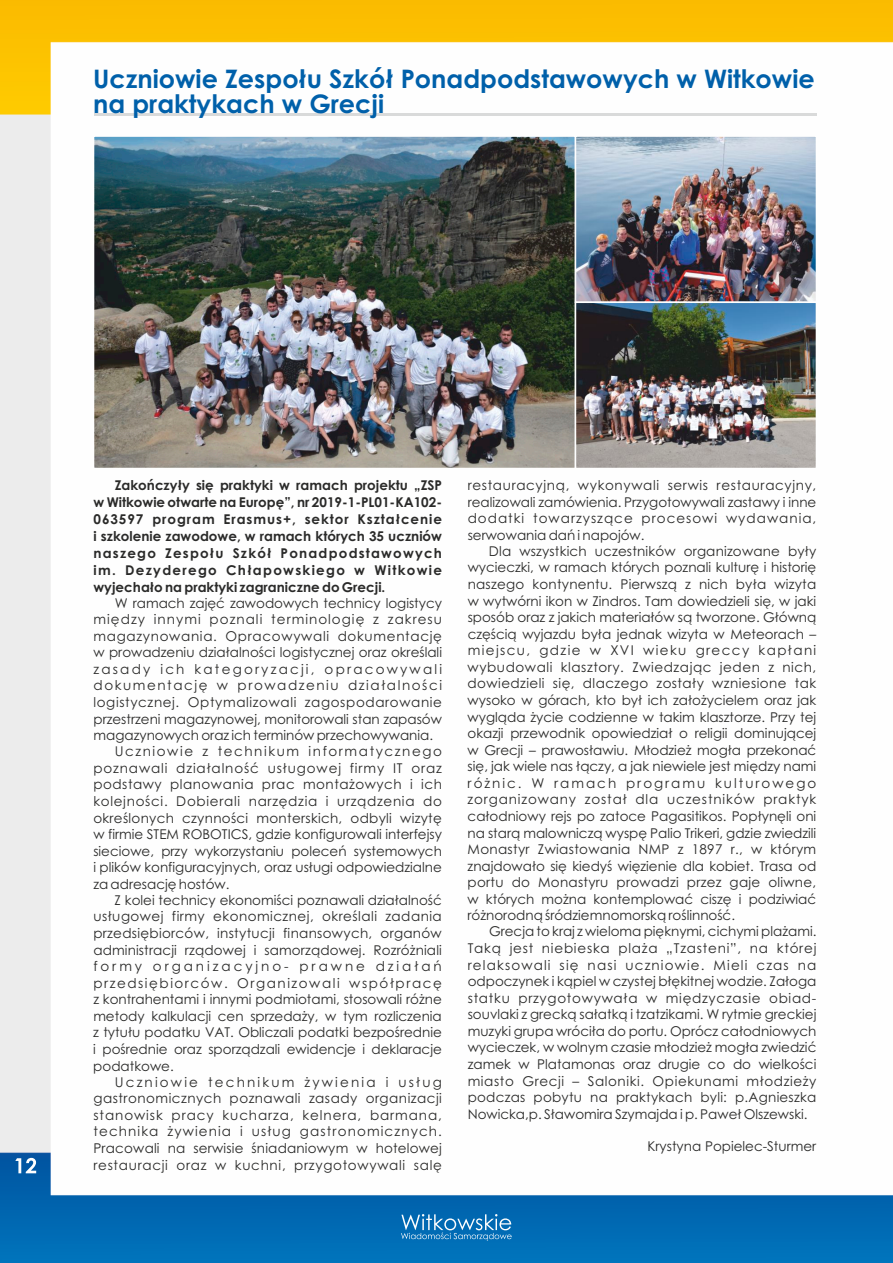
<style>
.page{position:relative;width:893px;height:1263px;background:#fff}
.page>*{position:absolute;margin:0;border:0;box-sizing:border-box;transform-origin:0 0}
.t1{font:700 25.5px/24.8px "Century Gothic";color:#0060aa}
.t2{font:13.5px/16.5px "Century Gothic";color:#2a2a29;text-align:justify}
.t3{font:700 13.5px/16.8px "Century Gothic";color:#2a2a29;text-align:justify}
</style>
<div class="page">
<img style="left:0;top:0;width:893px;height:1263px">
<svg style="left:401px;top:1214px;width:111px;height:27px;background:#3287c1"></svg>
<svg style="left:15px;top:1158px;width:21px;height:15px"></svg>
<hr style="left:94px;top:114px;width:722px;height:2px;background:#d9dada">
<img style="left:92px;top:135px;width:485px;height:335px">
<img style="left:577px;top:137px;width:238px;height:164px">
<div style="left:575px;top:135px;width:242px;height:168px;border:1px solid #fefefe"></div>
<img style="left:577px;top:304px;width:238px;height:163px">
<div style="left:575px;top:302px;width:242px;height:167px;border:1px solid #fefefe"></div>
<h1 class="t1" style="left:93px;top:69px;width:723px">Uczniowie Zespołu Szkół Ponadpodstawowych w Witkowie na praktykach w Grecji</h1>
<p class="t3" style="left:93px;top:478px;width:350px;text-indent:21px">Zakończyły się praktyki w ramach projektu „ZSP w Witkowie otwarte na Europę”, nr 2019-1-PL01-KA102- 063597 program Erasmus+, sektor Kształcenie i szkolenie zawodowe, w ramach których 35 uczniów naszego Zespołu Szkół Ponadpodstawowych im. Dezyderego Chłapowskiego w Witkowie wyjechało na praktyki zagraniczne do Grecji.</p>
<p class="t2" style="left:94px;top:596px;width:350px;text-indent:21px">W ramach zajęć zawodowych technicy logistycy między innymi poznali terminologię z zakresu magazynowania. Opracowywali dokumentację w prowadzeniu działalności logistycznej oraz określali zasady ich kategoryzacji, opracowywali dokumentację w prowadzeniu działalności logistycznej. Optymalizowali zagospodarowanie przestrzeni magazynowej, monitorowali stan zapasów magazynowych oraz ich terminów przechowywania.</p>
<p class="t2" style="left:93px;top:744px;width:350px;text-indent:21px">Uczniowie z technikum informatycznego poznawali działalność usługowej firmy IT oraz podstawy planowania prac montażowych i ich kolejności. Dobierali narzędzia i urządzenia do określonych czynności monterskich, odbyli wizytę w firmie STEM ROBOTICS, gdzie konfigurowali interfejsy sieciowe, przy wykorzystaniu poleceń systemowych i plików konfiguracyjnych, oraz usługi odpowiedzialne za adresację hostów.</p>
<p class="t2" style="left:93px;top:893px;width:350px;text-indent:21px">Z kolei technicy ekonomiści poznawali działalność usługowej firmy ekonomicznej, określali zadania przedsiębiorców, instytucji finansowych, organów administracji rządowej i samorządowej. Rozróżniali formy organizacyjno- prawne działań przedsiębiorców. Organizowali współpracę z kontrahentami i innymi podmiotami, stosowali różne metody kalkulacji cen sprzedaży, w tym rozliczenia z tytułu podatku VAT. Obliczali podatki bezpośrednie i pośrednie oraz sporządzali ewidencje i deklaracje podatkowe.</p>
<p class="t2" style="left:93px;top:1075px;width:350px;text-indent:21px">Uczniowie technikum żywienia i usług gastronomicznych poznawali zasady organizacji stanowisk pracy kucharza, kelnera, barmana, technika żywienia i usług gastronomicznych.<br>Pracowali na serwisie śniadaniowym w hotelowej restauracji oraz w kuchni, przygotowywali salę</p>
<p class="t2" style="left:468px;top:478px;width:350px">restauracyjną, wykonywali serwis restauracyjny, realizowali zamówienia. Przygotowywali zastawy i inne dodatki towarzyszące procesowi wydawania, serwowania dań i napojów.</p>
<p class="t2" style="left:468px;top:544px;width:350px;text-indent:21px">Dla wszystkich uczestników organizowane były wycieczki, w ramach których poznali kulturę i historię naszego kontynentu. Pierwszą z nich była wizyta w wytwórni ikon w Zindros. Tam dowiedzieli się, w jaki sposób oraz z jakich materiałów są tworzone. Główną częścią wyjazdu była jednak wizyta w Meteorach – miejscu, gdzie w XVI wieku greccy kapłani wybudowali klasztory. Zwiedzając jeden z nich, dowiedzieli się, dlaczego zostały wzniesione tak wysoko w górach, kto był ich założycielem oraz jak wygląda życie codzienne w takim klasztorze. Przy tej okazji przewodnik opowiedział o religii dominującej w Grecji – prawosławiu. Młodzież mogła przekonać się, jak wiele nas łączy, a jak niewiele jest między nami różnic. W ramach programu kulturowego zorganizowany został dla uczestników praktyk całodniowy rejs po zatoce Pagasitikos. Popłynęli oni na starą malowniczą wyspę Palio Trikeri, gdzie zwiedzili Monastyr Zwiastowania NMP z 1897 r., w którym znajdowało się kiedyś więzienie dla kobiet. Trasa od portu do Monastyru prowadzi przez gaje oliwne, w których można kontemplować ciszę i podziwiać różnorodną śródziemnomorską roślinność.</p>
<p class="t2" style="left:468px;top:924px;width:350px;text-indent:21px">Grecja to kraj z wieloma pięknymi, cichymi plażami.<br>Taką jest niebieska plaża „Tzasteni”, na której relaksowali się nasi uczniowie. Mieli czas na odpoczynek i kąpiel w czystej błękitnej wodzie. Załoga statku przygotowywała w międzyczasie obiad&shy;souvlaki z grecką sałatką i tzatzikami. W rytmie greckiej muzyki grupa wróciła do portu. Oprócz całodniowych wycieczek, w wolnym czasie młodzież mogła zwiedzić zamek w Platamonas oraz drugie co do wielkości miasto Grecji – Saloniki. Opiekunami młodzieży podczas pobytu na praktykach byli: p.Agnieszka Nowicka,p. Sławomira Szymajda i p. Paweł Olszewski.</p>
<p class="t2" style="left:647px;top:1139px;width:170px">Krystyna Popielec-Sturmer</p>
</div>
